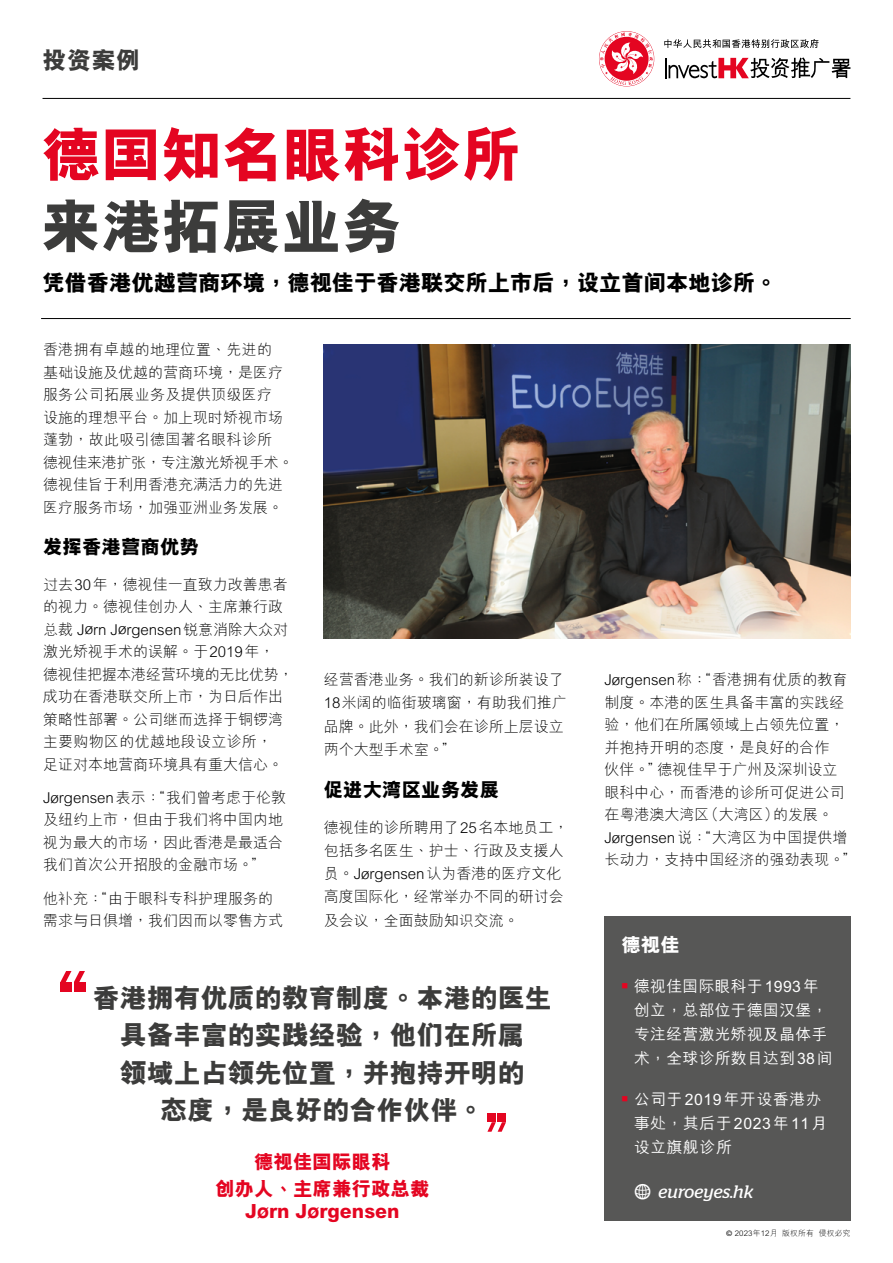
<style>
.page{position:relative;width:893px;height:1263px;background:#fff}
.page>*{position:absolute;margin:0;border:0;box-sizing:border-box;transform-origin:0 0}
.t1{font:800 60px "M Hei HKS";color:#e40521}
.t2{font:800 60px "M Hei HKS";color:#3c3c3b}
.t3{font:800 27px/37.5px "M Hei HKS";color:#3c3c3b;text-align:center}
.t4{font:800 24px "M Hei HKS";color:#3c3c3b}
.t5{font:800 22.5px "M Hei HKS";letter-spacing:-.01em;color:#000}
.t6{font:800 19.5px/26.7px "M Hei HKS";color:#e40521;text-align:center}
.t7{font:800 19.5px "M Hei HKS";color:#000}
.t8{font:800 19.5px "M Hei HKS";color:#fff}
.t9{font:italic 18px "Stag";letter-spacing:.01em;color:#fff}
.t10{font:500 15.75px/24px "M Hei HKS";letter-spacing:.025em;color:#fff}
.t11{font:300 15px/22.5px "M Hei HKS";color:#000}
.t12{font:300 7.8px "M Hei HKS";letter-spacing:.02em;color:#000}
.s1{font-family:"Helvetica"}
.s2{font-family:"Helvetica";font-weight:700}
.s3{font-family:"Modern Pictograms";font-style:normal;font-size:24px}
.s4{font-family:"Frutiger LT Std"}
</style>
<div class="page">
<svg style="left:664px;top:39px;width:155px;height:9px"></svg>
<svg style="left:600px;top:32px;width:53px;height:53px"></svg>
<hr style="left:665px;top:58px;width:2px;height:20px;background:#000">
<svg style="left:669px;top:57px;width:181px;height:21px"></svg>
<hr style="left:43px;top:98px;width:807px;height:1px;background:#000">
<div style="left:604px;top:915px;width:247px;height:305px;background:#575756"></div>
<hr style="left:41px;top:318px;width:810px;height:1px;background:#000">
<div style="left:60px;top:982px;width:12px;height:10px;background:#e40521"></div>
<div style="left:74px;top:982px;width:11px;height:10px;background:#e40521"></div>
<svg style="left:60px;top:971px;width:25px;height:11px"></svg>
<div style="left:497px;top:1114px;width:9px;height:8px;background:#e40521"></div>
<div style="left:487px;top:1114px;width:9px;height:8px;background:#e40521"></div>
<svg style="left:487px;top:1122px;width:19px;height:10px"></svg>
<img style="left:323px;top:345px;width:527px;height:293px">
<h3 class="t4" style="left:43px;top:44px;width:99px">投資案例</h3>
<h1 class="t1" style="left:42px;top:115px;width:481px">德國知名眼科診所</h1>
<h1 class="t2" style="left:42px;top:187px;width:361px">來港拓展業務</h1>
<h3 class="t5" style="left:42px;top:267px;width:737px">憑借香港優越營商環境，德視佳於香港聯交所上市後，設立首間本地診所。</h3>
<p class="t11" style="left:43px;top:338px;width:252px">香港擁有卓越的地理位置、先進的<br>基礎設施及優越的營商環境，是醫療服務公司拓展業務及提供頂級醫療<br>設施的理想平台。加上現時矯視市場蓬勃，故此吸引德國著名眼科診所<br>德視佳來港擴張，專注激光矯視手術。德視佳旨於利用香港充滿活力的先進醫療服務市場，加強亞洲業務發展。</p>
<h3 class="t7" style="left:43px;top:534px;width:157px">發揮香港營商優勢</h3>
<p class="t11" style="left:43px;top:572px;width:252px">過去30年，德視佳一直致力改善患者的視力。德視佳創辦人、主席兼行政總裁 J<span class="s1">ø</span>rn J<span class="s1">ø</span>rgensen銳意消除大眾對激光矯視手術的誤解。於2019年，<br>德視佳把握本港經營環境的無比優勢，成功在香港聯交所上市，為日後作出策略性部署。公司繼而選擇於銅鑼灣主要購物區的優越地段設立診所，<br>足證對本地營商環境具有重大信心。</p>
<p class="t11" style="left:43px;top:786px;width:244px">J<span class="s1">ø</span>rgensen表示：“我們曾考慮於倫敦及紐約上市，但由於我們將中國內地視為最大的市場，因此香港是最適合我們首次公開招股的金融市場。”</p>
<p class="t11" style="left:43px;top:886px;width:241px">他補充：“由於眼科專科護理服務的需求與日俱增，我們因而以零售方式</p>
<p class="t11" style="left:324px;top:667px;width:245px;line-height:23.2px">經營香港業務。我們的新診所裝設了<br>18米闊的臨街玻璃窗，有助我們推廣品牌。此外，我們會在診所上層設立兩個大型手術室。”</p>
<h3 class="t7" style="left:324px;top:777px;width:177px">促進大灣區業務發展</h3>
<p class="t11" style="left:324px;top:815px;width:246px;line-height:23.2px">德視佳的診所聘用了25名本地員工，包括多名醫生、護士、行政及支援人員。J<span class="s1">ø</span>rgensen認為香港的醫療文化高度國際化，經常舉辦不同的研討會及會議，全面鼓勵知識交流。</p>
<h2 class="t3" style="left:93px;top:979px;width:461px">香港擁有優質的教育制度。本港的醫生具備豐富的實踐經驗，他們在所屬<br>領域上佔領先位置，並抱持開明的<br>態度，是良好的合作伙伴。</h2>
<h3 class="t6" style="left:215px;top:1149px;width:216px">德視佳國際眼科<br>創辦人、主席兼行政總裁</h3>
<h3 class="t6" style="left:245px;top:1198px;width:156px">J<span class="s2">ø</span>rn J<span class="s2">ø</span>rgensen</h3>
<p class="t11" style="left:604px;top:668px;width:254px">J<span class="s1">ø</span>rgensen稱：“香港擁有優質的教育制度。本港的醫生具備豐富的實踐經驗，他們在所屬領域上佔領先位置，並抱持開明的態度，是良好的合作<br>伙伴。”德視佳早於廣州及深圳設立眼科中心，而香港的診所可促進公司在粵港澳大灣區（大灣區）的發展。<br>J<span class="s1">ø</span>rgensen說：“大灣區為中國提供增長動力，支持中國經濟的強勁表現。”</p>
<h3 class="t8" style="left:621px;top:932px;width:60px">德視佳</h3>
<p class="t10" style="left:634px;top:973px;width:200px;text-indent:-13px"><sup>■</sup> 德視佳國際眼科於1993年創立，總部位於德國漢堡，專注經營激光矯視及晶體手術，全球診所數目達到38間</p>
<p class="t10" style="left:634px;top:1086px;width:195px;text-indent:-13px"><sup>■</sup> 公司於2019年開設香港辦事處，其後於2023年11月設立旗艦診所</p>
<p class="t9" style="left:633px;top:1181px;width:121px"><span class="s3">w</span> euroeyes.hk</p>
<p class="t12" style="left:726px;top:1227px;width:126px"><span class="s4">©</span> 2023年12月 版權所有 侵權必究</p>
</div>
